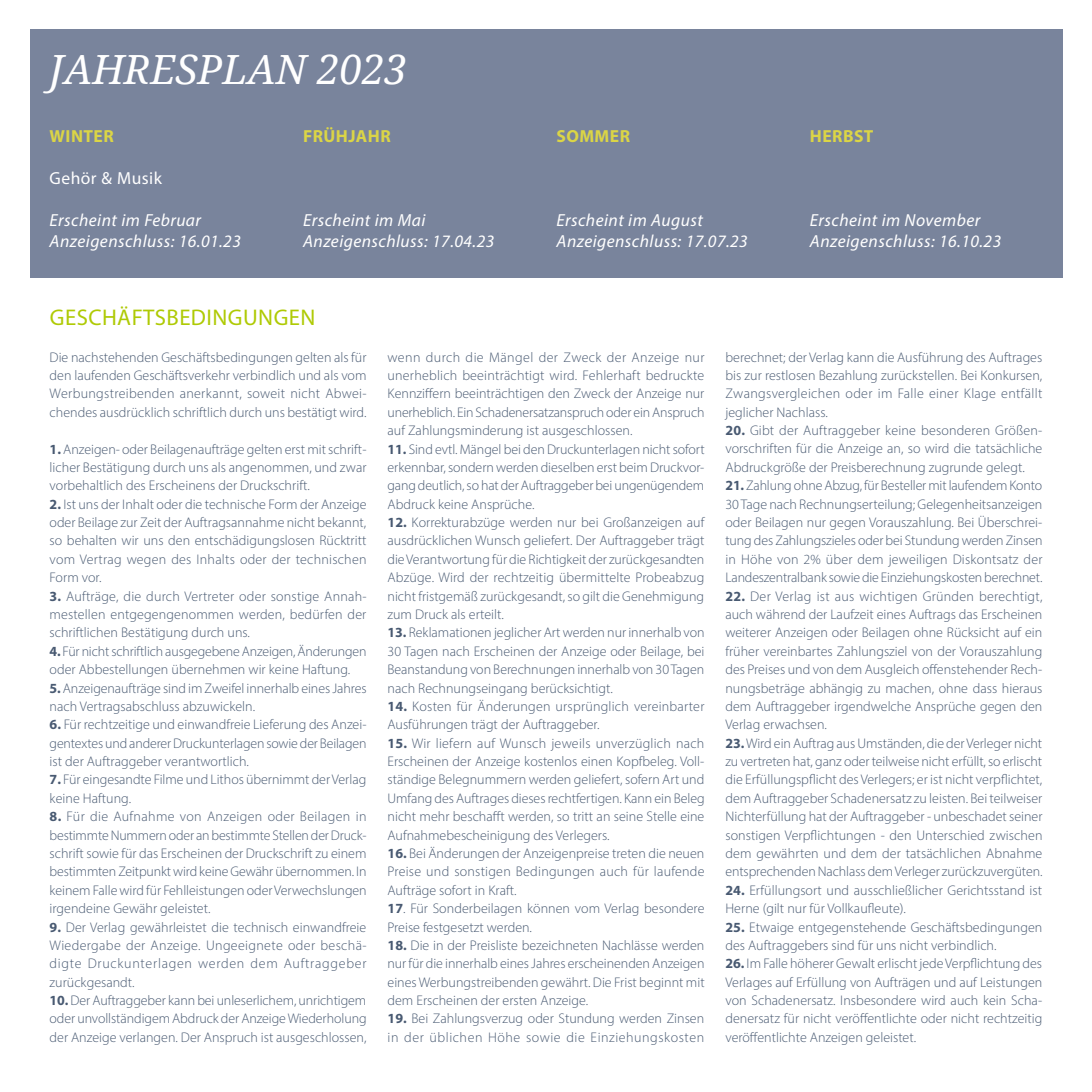
<style>
.page{position:relative;width:1092px;height:1092px;background:#fff}
.page>*{position:absolute;margin:0;border:0;box-sizing:border-box;transform-origin:0 0}
.t1{font:italic 40.25px "Droid Serif";color:#fff}
.t2{font:22.75px "Myriad Pro";letter-spacing:.02em;color:#afca05}
.t3{font:italic 17.5px/21px "Myriad Pro";letter-spacing:.025em;color:#fff}
.t4{font:700 17.5px "Myriad Pro";letter-spacing:.025em;color:#dbd546}
.t5{font:17.5px "Myriad Pro";letter-spacing:.025em;color:#fff}
.t6{font:300 14px/18.4px "Myriad Pro";color:#495a72;text-align:justify}
.t7{font:300 14px/18.4px "Myriad Pro";letter-spacing:.02em;color:#495a72}
.s1{font-weight:700}
</style>
<div class="page">
<div style="left:30px;top:30px;width:1032px;height:248px;background:#79849c"></div>
<h1 class="t1" style="left:50px;top:42px;width:359px">JAHRESPLAN 2023</h1>
<p class="t4" style="left:50px;top:125px;width:66px">WINTER</p>
<p class="t5" style="left:50px;top:167px;width:114px">Gehör &amp; Musik</p>
<p class="t3" style="left:50px;top:209px;width:193px">Erscheint im Februar<br>Anzeigenschluss: 16.01.23</p>
<p class="t4" style="left:303px;top:125px;width:89px">FRÜHJAHR</p>
<p class="t3" style="left:303px;top:209px;width:193px">Erscheint im Mai<br>Anzeigenschluss: 17.04.23</p>
<p class="t4" style="left:556px;top:125px;width:75px">SOMMER</p>
<p class="t3" style="left:556px;top:209px;width:193px">Erscheint im August<br>Anzeigenschluss: 17.07.23</p>
<p class="t4" style="left:809px;top:125px;width:65px">HERBST</p>
<p class="t3" style="left:809px;top:209px;width:193px">Erscheint im November<br>Anzeigenschluss: 16.10.23</p>
<h2 class="t2" style="left:50px;top:303px;width:267px">GESCHÄFTSBEDINGUNGEN</h2>
<p class="t6" style="left:50px;top:347px;width:318px">Die nachstehenden Geschäftsbedingungen gelten als für den laufenden Geschäftsverkehr verbindlich und als vom Werbungstreibenden anerkannt, soweit nicht Abwei&shy;chendes ausdrücklich schriftlich durch uns bestätigt wird.</p>
<p class="t6" style="left:50px;top:439px;width:318px"><span class="s1">1.</span> Anzeigen- oder Beilagenaufträge gelten erst mit schrift&shy;licher Bestätigung durch uns als angenommen, und zwar vorbehaltlich des Erscheinens der Druckschrift.</p>
<p class="t6" style="left:50px;top:494px;width:318px"><span class="s1">2.</span> Ist uns der Inhalt oder die technische Form der Anzeige oder Beilage zur Zeit der Auftragsannahme nicht bekannt, so behalten wir uns den entschädigungslosen Rücktritt vom Vertrag wegen des Inhalts oder der technischen Form vor.</p>
<p class="t6" style="left:50px;top:586px;width:318px"><span class="s1">3.</span> Aufträge, die durch Vertreter oder sonstige Annah&shy;mestellen entgegengenommen werden, bedürfen der schriftlichen Bestätigung durch uns.</p>
<p class="t6" style="left:50px;top:641px;width:318px"><span class="s1">4.</span> Für nicht schriftlich ausgegebene Anzeigen, Änderungen oder Abbestellungen übernehmen wir keine Haftung.</p>
<p class="t6" style="left:50px;top:678px;width:318px"><span class="s1">5.</span> Anzeigenaufträge sind im Zweifel innerhalb eines Jahres nach Vertragsabschluss abzuwickeln.</p>
<p class="t6" style="left:50px;top:715px;width:318px"><span class="s1">6.</span> Für rechtzeitige und einwandfreie Lieferung des Anzei&shy;gentextes und anderer Druckunterlagen sowie der Beilagen ist der Auftraggeber verantwortlich.</p>
<p class="t6" style="left:50px;top:770px;width:318px"><span class="s1">7.</span> Für eingesandte Filme und Lithos übernimmt der Verlag keine Haftung.</p>
<p class="t6" style="left:50px;top:807px;width:318px"><span class="s1">8.</span> Für die Aufnahme von Anzeigen oder Beilagen in bestimmte Nummern oder an bestimmte Stellen der Druck&shy;schrift sowie für das Erscheinen der Druckschrift zu einem bestimmten Zeitpunkt wird keine Gewähr übernommen. In keinem Falle wird für Fehlleistungen oder Verwechslungen irgendeine Gewähr geleistet.</p>
<p class="t6" style="left:50px;top:917px;width:318px"><span class="s1">9.</span> Der Verlag gewährleistet die technisch einwandfreie Wiedergabe der Anzeige. Ungeeignete oder beschä&shy;digte Druckunterlagen werden dem Auftraggeber zurückgesandt.</p>
<p class="t6" style="left:50px;top:991px;width:318px"><span class="s1">10.</span> Der Auftraggeber kann bei unleserlichem, unrichtigem oder unvollständigem Abdruck der Anzeige Wiederholung der Anzeige verlangen. Der Anspruch ist ausgeschlossen,</p>
<p class="t6" style="left:387px;top:347px;width:318px">wenn durch die Mängel der Zweck der Anzeige nur unerheblich beeinträchtigt wird. Fehlerhaft bedruckte Kennziffern beeinträchtigen den Zweck der Anzeige nur unerheblich. Ein Schadenersatzanspruch oder ein Anspruch auf Zahlungsminderung ist ausgeschlossen.</p>
<p class="t6" style="left:387px;top:439px;width:318px"><span class="s1">11.</span> Sind evtl. Mängel bei den Druckunterlagen nicht sofort erkennbar, sondern werden dieselben erst beim Druckvor&shy;gang deutlich, so hat der Auftraggeber bei ungenügendem Abdruck keine Ansprüche.</p>
<p class="t6" style="left:387px;top:513px;width:318px"><span class="s1">12.</span> Korrekturabzüge werden nur bei Großanzeigen auf ausdrücklichen Wunsch geliefert. Der Auftraggeber trägt die Verantwortung für die Richtigkeit der zurückgesandten Abzüge. Wird der rechtzeitig übermittelte Probeabzug nicht fristgemäß zurückgesandt, so gilt die Genehmigung zum Druck als erteilt.</p>
<p class="t6" style="left:387px;top:623px;width:318px"><span class="s1">13.</span> Reklamationen jeglicher Art werden nur innerhalb von 30 Tagen nach Erscheinen der Anzeige oder Beilage, bei Beanstandung von Berechnungen innerhalb von 30 Tagen nach Rechnungseingang berücksichtigt.</p>
<p class="t6" style="left:387px;top:697px;width:318px"><span class="s1">14.</span> Kosten für Änderungen ursprünglich vereinbarter<br>Ausführungen trägt der Auftraggeber.</p>
<p class="t6" style="left:387px;top:733px;width:318px"><span class="s1">15.</span> Wir liefern auf Wunsch jeweils unverzüglich nach Erscheinen der Anzeige kostenlos einen Kopfbeleg. Voll&shy;ständige Belegnummern werden geliefert, sofern Art und Umfang des Auftrages dieses rechtfertigen. Kann ein Beleg nicht mehr beschafft werden, so tritt an seine Stelle eine Aufnahmebescheinigung des Verlegers.</p>
<p class="t6" style="left:387px;top:844px;width:318px"><span class="s1">16.</span> Bei Änderungen der Anzeigenpreise treten die neuen Preise und sonstigen Bedingungen auch für laufende Aufträge sofort in Kraft.</p>
<p class="t6" style="left:387px;top:899px;width:318px"><span class="s1">17</span>. Für Sonderbeilagen können vom Verlag besondere<br>Preise festgesetzt werden.</p>
<p class="t6" style="left:387px;top:935px;width:318px"><span class="s1">18.</span> Die in der Preisliste bezeichneten Nachlässe werden nur für die innerhalb eines Jahres erscheinenden Anzeigen eines Werbungstreibenden gewährt. Die Frist beginnt mit dem Erscheinen der ersten Anzeige.</p>
<p class="t7" style="left:387px;top:1009px;width:318px"><span class="s1">19.</span> Bei Zahlungsverzug oder Stundung werden Zinsen in der üblichen Höhe sowie die Einziehungskosten</p>
<p class="t6" style="left:725px;top:347px;width:318px">berechnet; der Verlag kann die Ausführung des Auftrages bis zur restlosen Bezahlung zurückstellen. Bei Konkursen, Zwangsvergleichen oder im Falle einer Klage entfällt jeglicher Nachlass.</p>
<p class="t6" style="left:725px;top:421px;width:318px"><span class="s1">20.</span> Gibt der Auftraggeber keine besonderen Größen&shy;vorschriften für die Anzeige an, so wird die tatsächliche Abdruckgröße der Preisberechnung zugrunde gelegt.</p>
<p class="t6" style="left:725px;top:476px;width:318px"><span class="s1">21.</span> Zahlung ohne Abzug, für Besteller mit laufendem Konto 30 Tage nach Rechnungserteilung; Gelegenheitsanzeigen oder Beilagen nur gegen Vorauszahlung. Bei Überschrei&shy;tung des Zahlungszieles oder bei Stundung werden Zinsen in Höhe von 2% über dem jeweiligen Diskontsatz der Landeszentralbank sowie die Einziehungskosten berechnet.</p>
<p class="t6" style="left:725px;top:586px;width:318px"><span class="s1">22.</span> Der Verlag ist aus wichtigen Gründen berechtigt, auch während der Laufzeit eines Auftrags das Erscheinen weiterer Anzeigen oder Beilagen ohne Rücksicht auf ein früher vereinbartes Zahlungsziel von der Vorauszahlung des Preises und von dem Ausgleich offenstehender Rech&shy;nungsbeträge abhängig zu machen, ohne dass hieraus dem Auftraggeber irgendwelche Ansprüche gegen den Verlag erwachsen.</p>
<p class="t6" style="left:725px;top:733px;width:318px"><span class="s1">23.</span> Wird ein Auftrag aus Umständen, die der Verleger nicht zu vertreten hat, ganz oder teilweise nicht erfüllt, so erlischt die Erfüllungspflicht des Verlegers; er ist nicht verpflichtet, dem Auftraggeber Schadenersatz zu leisten. Bei teilweiser Nichterfüllung hat der Auftraggeber - unbeschadet seiner sonstigen Verpflichtungen - den Unterschied zwischen dem gewährten und dem der tatsächlichen Abnahme entsprechenden Nachlass dem Verleger zurückzuvergüten.</p>
<p class="t6" style="left:725px;top:880px;width:318px"><span class="s1">24.</span> Erfüllungsort und ausschließlicher Gerichtsstand ist<br>Herne (gilt nur für Vollkaufleute).</p>
<p class="t6" style="left:725px;top:917px;width:318px"><span class="s1">25.</span> Etwaige entgegenstehende Geschäftsbedingungen des Auftraggebers sind für uns nicht verbindlich.</p>
<p class="t6" style="left:725px;top:954px;width:318px"><span class="s1">26.</span> Im Falle höherer Gewalt erlischt jede Verpflichtung des Verlages auf Erfüllung von Aufträgen und auf Leistungen von Schadenersatz. Insbesondere wird auch kein Scha&shy;denersatz für nicht veröffentlichte oder nicht rechtzeitig veröffentlichte Anzeigen geleistet.</p>
</div>
